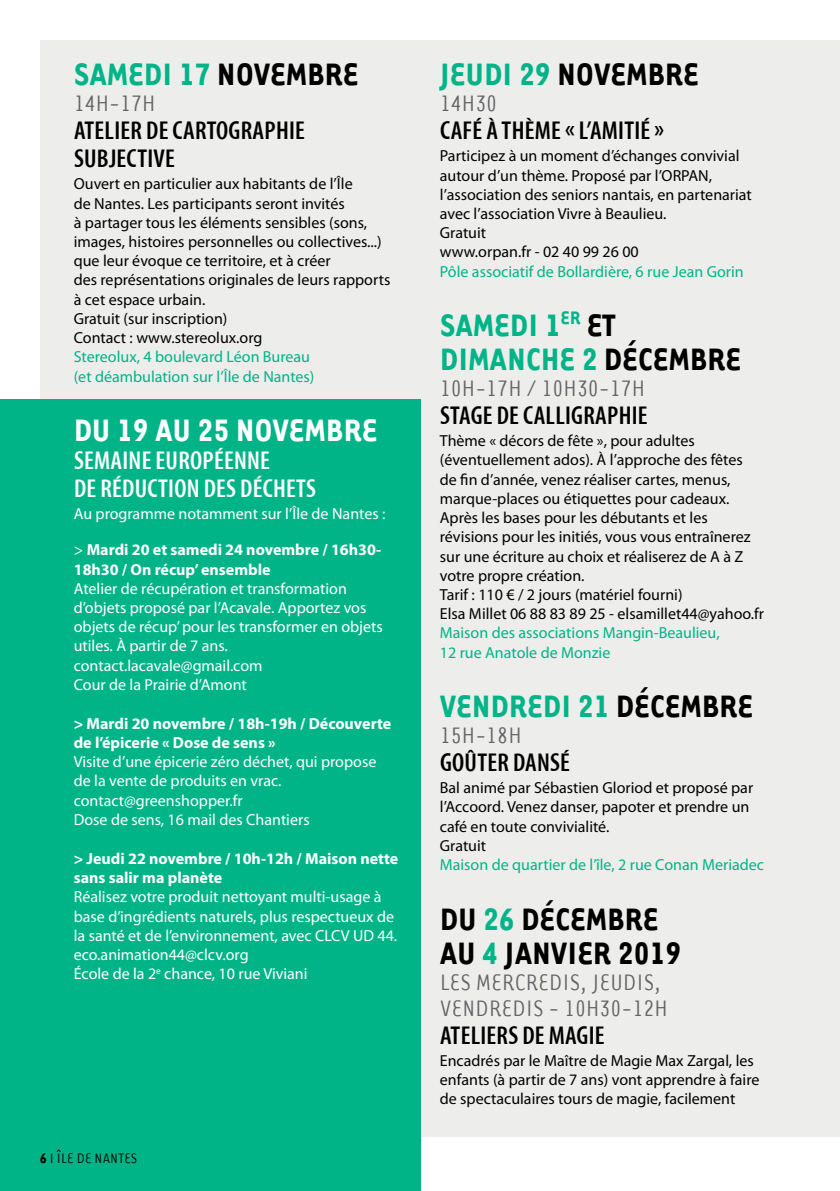
<style>
.page{position:relative;width:840px;height:1191px;background:#fff}
.page>*{position:absolute;margin:0;border:0;box-sizing:border-box;transform-origin:0 0}
.t1{font:700 36px/34px "Tarzana Narrow";letter-spacing:.015em;color:#000}
.t2{font:700 36px "Tarzana Narrow";color:#00b488}
.t3{font:700 36px "Tarzana Narrow";letter-spacing:.005em;color:#fff}
.t4{font:600 condensed 26px/28px "Myriad Pro";letter-spacing:.01em;color:#000}
.t5{font:26px/26px "Tarzana Narrow";letter-spacing:.005em;color:#636466}
.t6{font:600 condensed 26px/28px "Myriad Pro";letter-spacing:.01em;color:#fff}
.t7{font:700 21px "Tarzana Narrow";color:#00b488}
.t8{font:16px/19.2px "Myriad Pro";color:#000101}
.t9{font:16px/19.2px "Myriad Pro";color:#fff}
.t10{font:16px/19.2px "Myriad Pro";color:#00b488}
.t11{font:700 16px/19.2px "Myriad Pro";color:#fff}
.t12{font:16px "Tarzana Narrow";letter-spacing:.015em;color:#000}
.s1{color:#00b488}
.s2{font-weight:400}
.s3{font-weight:700}
.s4{font-size:36px}
.s5{font-size:36px;color:#000}
</style>
<div class="page">
<div style="left:40px;top:40px;width:799px;height:1096px;background:#ededeb"></div>
<div style="left:0;top:399px;width:420px;height:792px;background:#00b488"></div>
<h1 class="t2" style="left:74px;top:52px;width:33px">SAMEDI</h1>
<h1 class="t1" style="left:179px;top:56px;width:57px"><span class="s1">17</span>NOVEMBRE</h1>
<h2 class="t5" style="left:74px;top:89px;width:83px">14H-17H</h2>
<h2 class="t4" style="left:74px;top:117px;width:232px">Atelier decartographie subjective</h2>
<p class="t8" style="left:74px;top:174px;width:318px">Ouvert en particulier aux habitants de l’Île<br>de Nantes. Les participants seront invités<br>à partager tous les éléments sensibles (sons, images, histoires personnelles ou collectives...) que leur évoque ce territoire, et à créer<br>des représentations originales de leurs rapports à cet espace urbain.<br>Gratuit (sur inscription)<br>Contact : www.stereolux.org</p>
<p class="t10" style="left:74px;top:347px;width:242px">Stereolux, 4 boulevard Léon Bureau (et déambulation sur l’Île de Nantes)</p>
<h1 class="t3" style="left:74px;top:408px;width:181px">DU 19 AU 25 NOVEMBRE</h1>
<h2 class="t6" style="left:74px;top:447px;width:243px">Semaine européenne<br>de réduction des déchets</h2>
<p class="t9" style="left:74px;top:504px;width:313px">Au programme notamment sur l’Île de Nantes :</p>
<p class="t11" style="left:74px;top:540px;width:309px"><span class="s2">&gt;</span> Mardi 20 et samedi 24 novembre / 16h30-<br>18h30 / On récup’ ensemble</p>
<p class="t9" style="left:74px;top:578px;width:310px">Atelier de récupération et transformation d’objets proposé par l’Acavale. Apportez vos objets de récup’ pour les transformer en objets utiles. À partir de 7 ans. contact.lacavale@gmail.com<br>Cour de la Prairie d’Amont</p>
<p class="t11" style="left:74px;top:713px;width:319px">&gt; Mardi 20 novembre / 18h-19h / Découverte de l’épicerie « Dose de sens »</p>
<p class="t9" style="left:74px;top:752px;width:304px">Visite d’une épicerie zéro déchet, qui propose de la vente de produits en vrac. contact@greenshopper.fr<br>Dose de sens, 16 mail des Chantiers</p>
<p class="t11" style="left:74px;top:848px;width:326px">&gt; Jeudi 22 novembre / 10h-12h / Maison nette sans salir ma planète</p>
<p class="t9" style="left:74px;top:887px;width:325px">Réalisez votre produit nettoyant multi-usage à base d’ingrédients naturels, plus respectueux de la santé et de l’environnement, avec CLCV UD 44. eco.animation44@clcv.org<br>École de la 2<sup>e</sup> chance, 10 rue Viviani</p>
<p class="t12" style="left:40px;top:1148px;width:99px"><span class="s3">6</span> I ÎLE DE NANTES</p>
<h1 class="t1" style="left:440px;top:56px;width:136px"><span class="s1">JEUDI 29</span> NOVEMBRE</h1>
<h2 class="t5" style="left:439px;top:89px;width:59px">14H30</h2>
<h2 class="t4" style="left:440px;top:117px;width:160px">Café à thème«l’AMITIÉ</h2>
<h2 class="t4" style="left:654px;top:117px;width:11px">»</h2>
<p class="t8" style="left:439px;top:146px;width:313px">Participez à un moment d’échanges convivial autour d’un thème. Proposé par l’ORPAN, l’association des seniors nantais, en partenariat avec l’association Vivre à Beaulieu.<br>Gratuit<br>www.orpan.fr - 02 40 99 26 00</p>
<p class="t10" style="left:439px;top:261px;width:305px">Pôle associatif de Bollardière, 6 rue Jean Gorin</p>
<h1 class="t2" style="left:440px;top:303px;width:33px">SAMEDI</h1>
<h3 class="t7" style="left:544px;top:305px;width:57px"><span class="s4">1</span>ER <span class="s5">ET</span></h3>
<h1 class="t2" style="left:440px;top:337px;width:18px">DIMANC</h1>
<h1 class="t1" style="left:540px;top:340px;width:81px"><span class="s1">HE 2</span>DÉCEMBRE</h1>
<h2 class="t5" style="left:439px;top:374px;width:207px">10H-17H / 10H30-17H</h2>
<h2 class="t4" style="left:440px;top:402px;width:209px">Stage decalligraphie</h2>
<p class="t8" style="left:439px;top:431px;width:325px">Thème « décors de fête », pour adultes (éventuellement ados). À l’approche des fêtes<br>de fin d’année, venez réaliser cartes, menus, marque-places ou étiquettes pour cadeaux.<br>Après les bases pour les débutants et les révisions pour les initiés, vous vous entraînerez sur une écriture au choix et réaliserez de A à Z votre propre création.<br>Tarif : 110 € / 2 jours (matériel fourni)<br>Elsa Millet 06 88 83 89 25 - elsamillet44@yahoo.fr</p>
<p class="t10" style="left:439px;top:623px;width:281px">Maison des associations Mangin-Beaulieu,<br>12 rue Anatole de Monzie</p>
<h1 class="t2" style="left:440px;top:683px;width:34px">VENDREDI</h1>
<h1 class="t1" style="left:577px;top:687px;width:57px"><span class="s1">21</span>DÉCEMBRE</h1>
<h2 class="t5" style="left:439px;top:721px;width:83px">15H-18H</h2>
<h2 class="t4" style="left:440px;top:749px;width:131px">Goûter dansé</h2>
<p class="t8" style="left:439px;top:778px;width:315px">Bal animé par Sébastien Gloriod et proposé par l’Accoord. Venez danser, papoter et prendre un café en toute convivialité.<br>Gratuit</p>
<p class="t10" style="left:439px;top:854px;width:325px">Maison de quartier de l’île, 2 rue Conan Meriadec</p>
<h1 class="t1" style="left:440px;top:900px;width:99px">DU <span class="s1">26</span> DÉCEMBRE<br>AU <span class="s1">4</span>JANVIER</h1>
<h1 class="t1" style="left:617px;top:934px;width:65px">2019</h1>
<h2 class="t5" style="left:440px;top:967px;width:223px">LES MERCREDIS, JEUDIS,<br>VEND REDIS</h2>
<h2 class="t5" style="left:548px;top:993px;width:121px">- 10H30-12H</h2>
<h2 class="t4" style="left:440px;top:1021px;width:166px">Ateliers de magie</h2>
<p class="t8" style="left:439px;top:1050px;width:321px">Encadrés par le Maître de Magie Max Zargal, les enfants (à partir de 7 ans) vont apprendre à faire de spectaculaires tours de magie, facilement</p>
</div>
